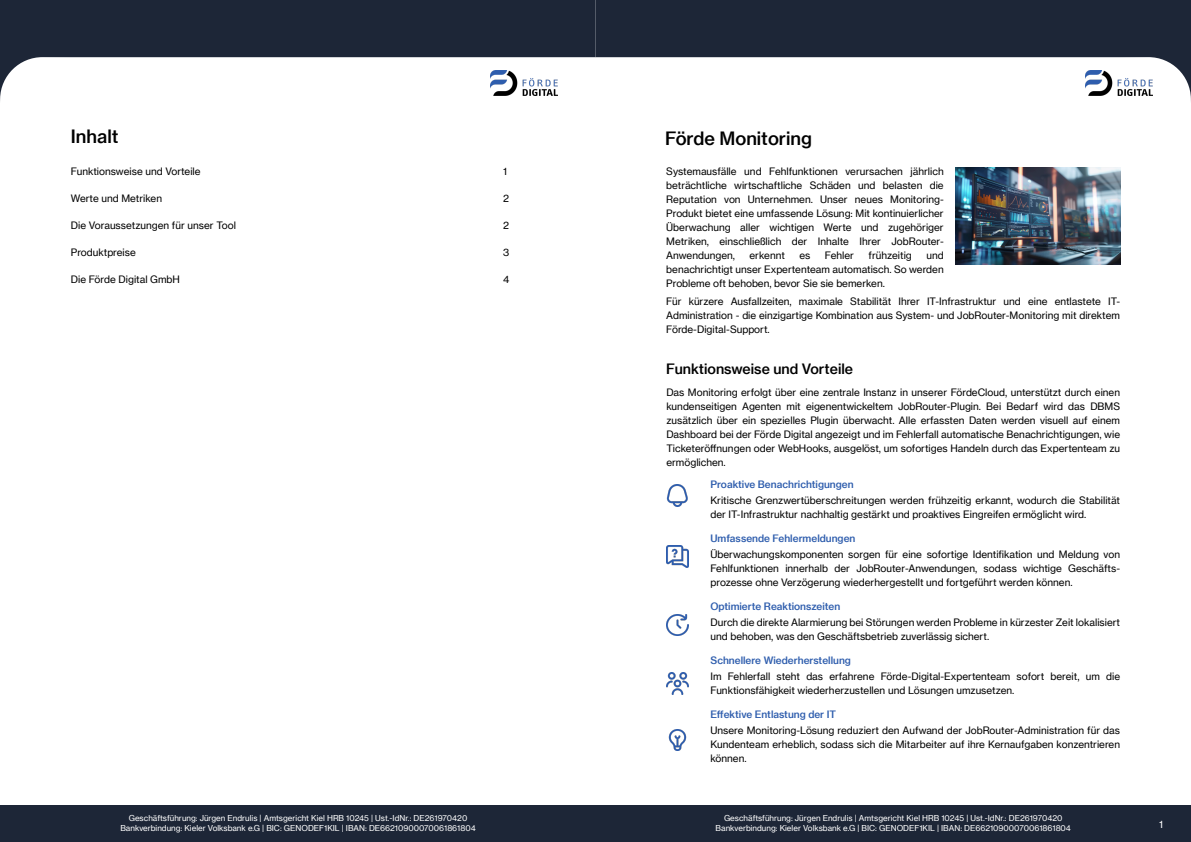
<style>
.page{position:relative;width:1191px;height:842px;background:#fff}
.page>*{position:absolute;margin:0;border:0;box-sizing:border-box;transform-origin:0 0}
.t1{font:18px "N Haas Grotesk TX Pro 65 Md";color:#000}
.t2{font:14px "N Haas Grotesk TX Pro 65 Md";color:#000}
.t3{font:10px "N Haas Grotesk TX Pro 55 Rg";color:#000}
.t4{font:10px "N Haas Grotesk TX Pro 65 Md";color:#2e5dad}
.t5{font:10px "N Haas Grotesk TX Pro 55 Rg";color:#fff}
.t6{font:8px "N Haas Grotesk TX Pro 55 Rg";color:#fff}
</style>
<div class="page">
<svg style="left:0;top:0;width:595px;height:101px;fill:#1d2637"></svg>
<svg style="left:595px;top:0;width:596px;height:101px;fill:#1d2637"></svg>
<div style="left:0;top:805px;width:595px;height:37px;background:#1d2637"></div>
<div style="left:595px;top:805px;width:596px;height:37px;background:#1d2637"></div>
<img style="left:490px;top:71px;width:67px;height:25px">
<img style="left:1085px;top:71px;width:68px;height:25px">
<img style="left:666px;top:673px;width:23px;height:21px">
<img style="left:666px;top:614px;width:23px;height:22px">
<img style="left:666px;top:485px;width:22px;height:21px">
<img style="left:668px;top:729px;width:19px;height:22px">
<img style="left:666px;top:546px;width:23px;height:21px">
<img style="left:955px;top:167px;width:165px;height:98px">
<p class="t1" style="left:71px;top:129px;width:49px">Inhalt</p>
<p class="t3" style="left:71px;top:167px;width:131px">Funktionsweise und Vorteile</p>
<p class="t3" style="left:503px;top:167px;width:5px">1</p>
<p class="t3" style="left:71px;top:194px;width:93px">Werte und Metriken</p>
<p class="t3" style="left:503px;top:194px;width:7px">2</p>
<p class="t3" style="left:71px;top:221px;width:167px">Die Voraussetzungen für unser Tool</p>
<p class="t3" style="left:503px;top:221px;width:7px">2</p>
<p class="t3" style="left:71px;top:248px;width:67px">Produktpreise</p>
<p class="t3" style="left:503px;top:248px;width:8px">3</p>
<p class="t3" style="left:71px;top:275px;width:111px">Die Förde Digital GmbH</p>
<p class="t3" style="left:503px;top:275px;width:8px">4</p>
<p class="t6" style="left:129px;top:815px;width:340px">Geschäftsführung: Jürgen Endrulis | Amtsgericht Kiel HRB 10245 | Ust.-IdNr.: DE261970420</p>
<p class="t6" style="left:120px;top:825px;width:357px">Bankverbindung: Kieler Volksbank e.G | BIC: GENODEF1KIL | IBAN: DE66210900070061861804</p>
<p class="t1" style="left:665px;top:130px;width:148px">Förde Monitoring</p>
<p class="t3" style="left:666px;top:167px;width:279px">Systemausfälle und Fehlfunktionen verursachen jährlich</p>
<p class="t3" style="left:666px;top:181px;width:279px">beträchtliche wirtschaftliche Schäden und belasten die</p>
<p class="t3" style="left:666px;top:195px;width:279px">Reputation von Unternehmen. Unser neues Monitoring-</p>
<p class="t3" style="left:666px;top:209px;width:279px">Produkt bietet eine umfassende Lösung: Mit kontinuierlicher</p>
<p class="t3" style="left:666px;top:223px;width:279px">Überwachung aller wichtigen Werte und zugehöriger</p>
<p class="t3" style="left:666px;top:237px;width:279px">Metriken, einschließlich der Inhalte Ihrer JobRouter-</p>
<p class="t3" style="left:666px;top:251px;width:70px">Anwendungen,</p>
<p class="t3" style="left:749px;top:251px;width:37px">erkennt</p>
<p class="t3" style="left:799px;top:251px;width:12px">es</p>
<p class="t3" style="left:825px;top:251px;width:31px">Fehler</p>
<p class="t3" style="left:868px;top:251px;width:45px">frühzeitig</p>
<p class="t3" style="left:926px;top:251px;width:19px">und</p>
<p class="t3" style="left:666px;top:265px;width:279px">benachrichtigt unser Expertenteam automatisch. So werden</p>
<p class="t3" style="left:666px;top:279px;width:220px">Probleme oft behoben, bevor Sie sie bemerken.</p>
<p class="t3" style="left:666px;top:297px;width:455px">Für kürzere Ausfallzeiten, maximale Stabilität Ihrer IT-Infrastruktur und eine entlastete IT-</p>
<p class="t3" style="left:666px;top:311px;width:455px">Administration - die einzigartige Kombination aus System- und JobRouter-Monitoring mit direktem</p>
<p class="t3" style="left:666px;top:325px;width:105px">Förde-Digital-Support.</p>
<p class="t2" style="left:666px;top:363px;width:188px">Funktionsweise und Vorteile</p>
<p class="t3" style="left:666px;top:388px;width:455px">Das Monitoring erfolgt über eine zentrale Instanz in unserer FördeCloud, unterstützt durch einen</p>
<p class="t3" style="left:666px;top:402px;width:455px">kundenseitigen Agenten mit eigenentwickeltem JobRouter-Plugin. Bei Bedarf wird das DBMS</p>
<p class="t3" style="left:666px;top:416px;width:455px">zusätzlich über ein spezielles Plugin überwacht. Alle erfassten Daten werden visuell auf einem</p>
<p class="t3" style="left:666px;top:430px;width:455px">Dashboard bei der Förde Digital angezeigt und im Fehlerfall automatische Benachrichtigungen, wie</p>
<p class="t3" style="left:666px;top:444px;width:455px">Ticketeröffnungen oder WebHooks, ausgelöst, um sofortiges Handeln durch das Expertenteam zu</p>
<p class="t3" style="left:666px;top:458px;width:61px">ermöglichen.</p>
<p class="t4" style="left:710px;top:480px;width:145px">Proaktive Benachrichtigungen</p>
<p class="t3" style="left:710px;top:496px;width:411px">Kritische Grenzwertüberschreitungen werden frühzeitig erkannt, wodurch die Stabilität</p>
<p class="t3" style="left:710px;top:510px;width:377px">der IT-Infrastruktur nachhaltig gestärkt und proaktives Eingreifen ermöglicht wird.</p>
<p class="t4" style="left:710px;top:534px;width:146px">Umfassende Fehlermeldungen</p>
<p class="t3" style="left:710px;top:550px;width:411px">Überwachungskomponenten sorgen für eine sofortige Identifikation und Meldung von</p>
<p class="t3" style="left:710px;top:564px;width:411px">Fehlfunktionen innerhalb der JobRouter-Anwendungen, sodass wichtige Geschäfts-</p>
<p class="t3" style="left:710px;top:578px;width:364px">prozesse ohne Verzögerung wiederhergestellt und fortgeführt werden können.</p>
<p class="t4" style="left:710px;top:602px;width:131px">Optimierte Reaktionszeiten</p>
<p class="t3" style="left:710px;top:618px;width:411px">Durch die direkte Alarmierung bei Störungen werden Probleme in kürzester Zeit lokalisiert</p>
<p class="t3" style="left:710px;top:632px;width:280px">und behoben, was den Geschäftsbetrieb zuverlässig sichert.</p>
<p class="t4" style="left:710px;top:656px;width:142px">Schnellere Wiederherstellung</p>
<p class="t3" style="left:710px;top:672px;width:411px">Im Fehlerfall steht das erfahrene Förde-Digital-Expertenteam sofort bereit, um die</p>
<p class="t3" style="left:710px;top:686px;width:305px">Funktionsfähigkeit wiederherzustellen und Lösungen umzusetzen.</p>
<p class="t4" style="left:710px;top:710px;width:127px">Effektive Entlastung der IT</p>
<p class="t3" style="left:710px;top:726px;width:411px">Unsere Monitoring-Lösung reduziert den Aufwand der JobRouter-Administration für das</p>
<p class="t3" style="left:710px;top:740px;width:411px">Kundenteam erheblich, sodass sich die Mitarbeiter auf ihre Kernaufgaben konzentrieren</p>
<p class="t3" style="left:710px;top:754px;width:38px">können.</p>
<p class="t6" style="left:724px;top:815px;width:340px">Geschäftsführung: Jürgen Endrulis | Amtsgericht Kiel HRB 10245 | Ust.-IdNr.: DE261970420</p>
<p class="t6" style="left:715px;top:825px;width:357px">Bankverbindung: Kieler Volksbank e.G | BIC: GENODEF1KIL | IBAN: DE66210900070061861804</p>
<p class="t5" style="left:1159px;top:820px;width:5px">1</p>
</div>
